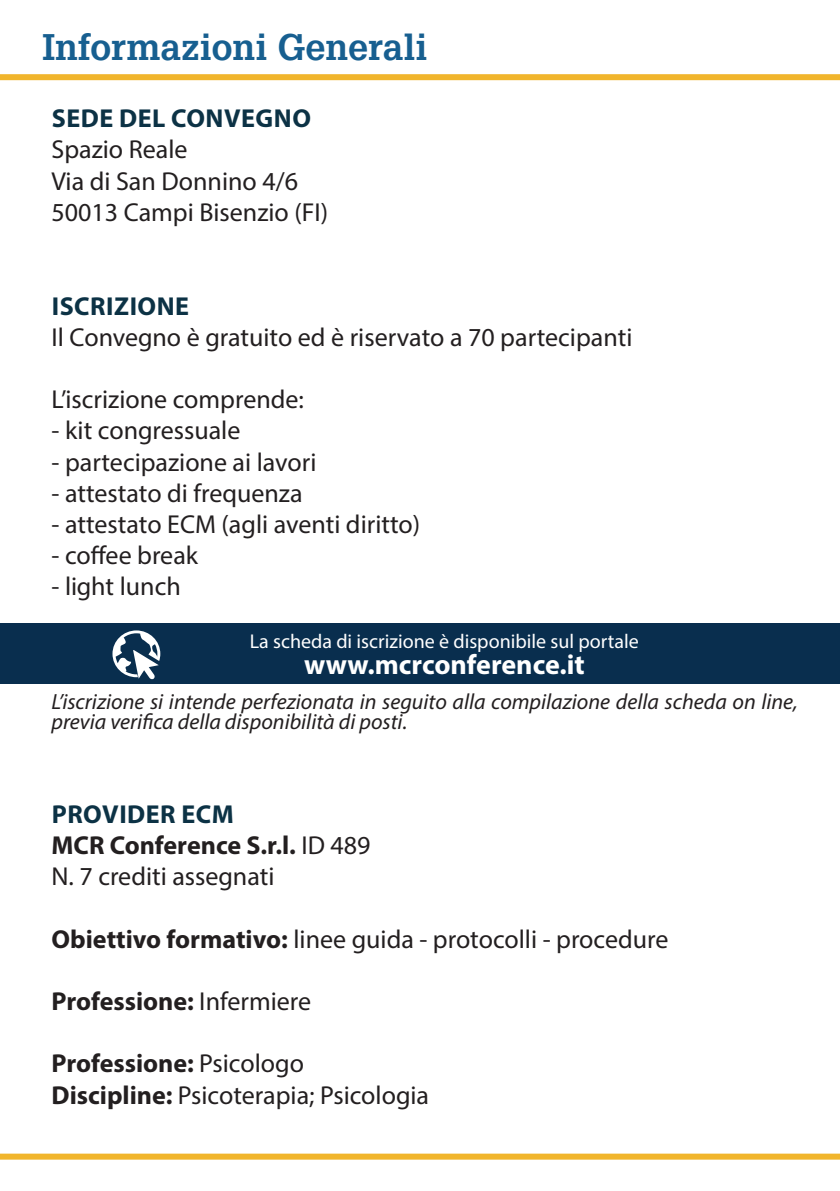
<style>
.page{position:relative;width:840px;height:1191px;background:#fff}
.page>*{position:absolute;margin:0;border:0;box-sizing:border-box;transform-origin:0 0}
.t1{font:700 36px "Glypha LT Pro";color:#175f90}
.t2{font:700 28px "Myriad Pro";color:#fff}
.t3{font:26px "Myriad Pro";color:#231f20}
.t4{font:700 26px "Myriad Pro";color:#231f20}
.t5{font:700 26px "Myriad Pro";letter-spacing:.02em;color:#0c3245}
.t6{font:italic 22px/20px "Myriad Pro";color:#231f20}
.t7{font:20px "Myriad Pro";color:#fff}
.s1{font-weight:400}
.s2{font-weight:700}
</style>
<div class="page">
<div style="left:0;top:74px;width:839px;height:6px;background:#f1b52c"></div>
<div style="left:0;top:1153px;width:839px;height:6px;background:#f1b52c"></div>
<div style="left:0;top:624px;width:839px;height:60px;background:#092e4e"></div>
<svg style="left:112px;top:630px;width:48px;height:49px"></svg>
<p class="t1" style="left:43px;top:25px;width:386px">Informazioni Generali</p>
<p class="t5" style="left:52px;top:102px;width:260px">SEDE DEL CONVEGNO</p>
<p class="t3" style="left:51px;top:134px;width:137px">Spazio Reale</p>
<p class="t3" style="left:51px;top:165px;width:248px">Via di San Donnino 4/6</p>
<p class="t3" style="left:51px;top:196px;width:278px">50013 Campi Bisenzio (FI)</p>
<p class="t5" style="left:52px;top:289px;width:139px">ISCRIZIONE</p>
<p class="t3" style="left:51px;top:321px;width:582px">Il Convegno è gratuito ed è riservato a 70 partecipanti</p>
<p class="t3" style="left:51px;top:383px;width:254px">L’iscrizione comprende:</p>
<p class="t3" style="left:51px;top:414px;width:190px">- kit congressuale</p>
<p class="t3" style="left:51px;top:446px;width:266px">- partecipazione ai lavori</p>
<p class="t3" style="left:51px;top:477px;width:252px">- attestato di frequenza</p>
<p class="t3" style="left:51px;top:508px;width:370px">- attestato ECM (agli aventi diritto)</p>
<p class="t3" style="left:51px;top:539px;width:148px">- coffee break</p>
<p class="t3" style="left:51px;top:570px;width:131px">- light lunch</p>
<p class="t7" style="left:249px;top:629px;width:390px">La scheda di iscrizione è disponibile sul portale</p>
<p class="t2" style="left:304px;top:646px;width:282px">www.mcrconference.it</p>
<p class="t6" style="left:51px;top:691px;width:747px">L’iscrizione si intende perfezionata in seguito alla compilazione della scheda on line, previa verifica della disponibilità di posti.</p>
<p class="t5" style="left:52px;top:797px;width:184px">PROVIDER ECM</p>
<p class="t4" style="left:51px;top:828px;width:320px">MCR Conference S.r.l. <span class="s1">ID 489</span></p>
<p class="t3" style="left:51px;top:860px;width:224px">N. 7 crediti assegnati</p>
<p class="t3" style="left:51px;top:922px;width:618px"><span class="s2">Obiettivo formativo:</span> linee guida - protocolli - procedure</p>
<p class="t4" style="left:51px;top:984px;width:261px">Professione: <span class="s1">Infermiere</span></p>
<p class="t4" style="left:51px;top:1046px;width:254px">Professione: <span class="s1">Psicologo</span></p>
<p class="t3" style="left:51px;top:1078px;width:379px"><span class="s2">Discipline:</span> Psicoterapia; Psicologia</p>
</div>
